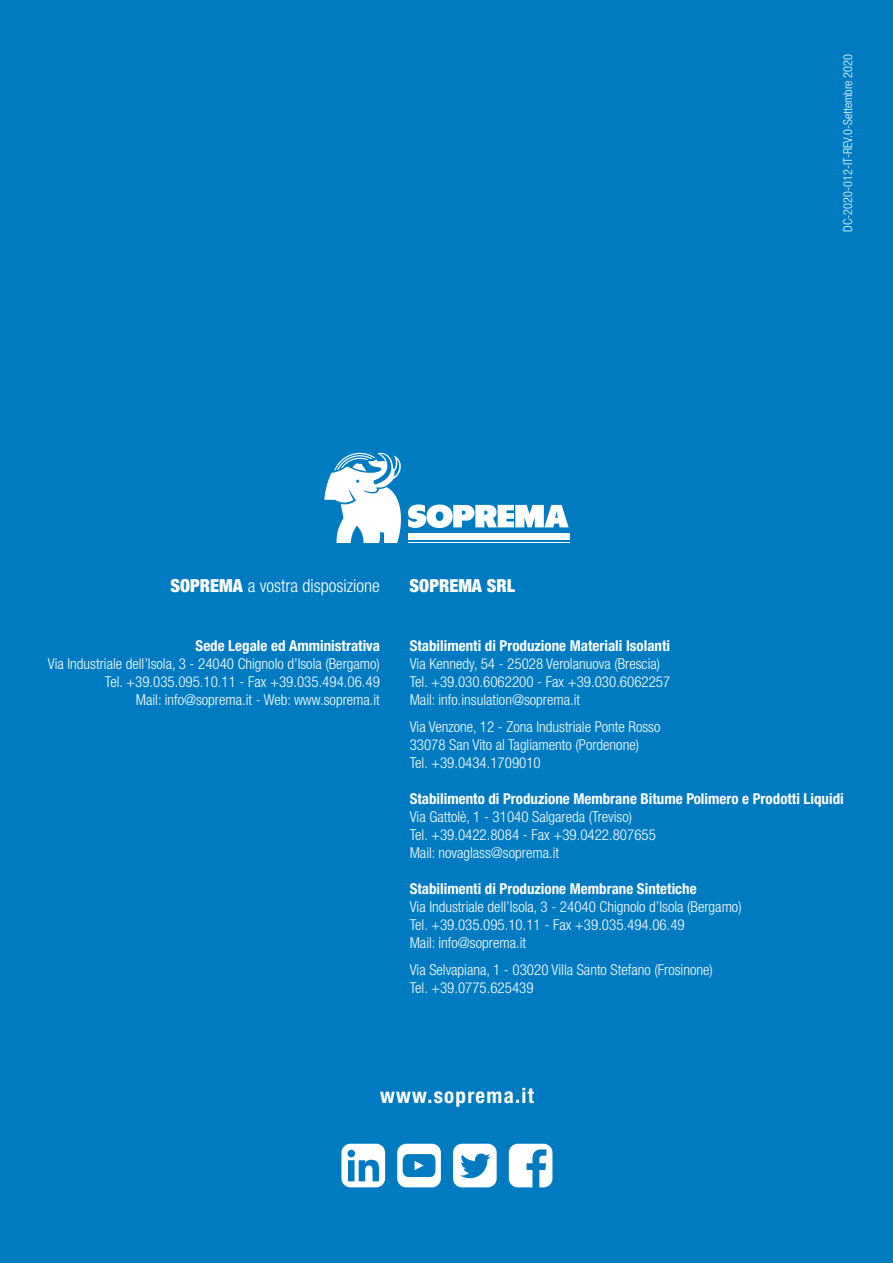
<style>
.page{position:relative;width:893px;height:1263px;background:#007bc2}
.page>*{position:absolute;margin:0;border:0;box-sizing:border-box;transform-origin:0 0}
.t1{font:700 condensed 21px "Helvetica Neue LT Std";letter-spacing:.06em;color:#fff}
.t2{font:300 condensed 18px "Helvetica Neue LT Std";color:#fff}
.t3{font:900 condensed 18px "Helvetica Neue LT Std";color:#fff}
.t4{font:300 condensed 15px/18px "Helvetica Neue LT Std";color:#fff}
.t5{font:700 condensed 15px "Helvetica Neue LT Std";color:#fff}
.t6{font:300 condensed 12.3px "Helvetica Neue LT Std";color:#fff}
.t7{font:300 condensed 9px "Helvetica Neue LT Std";color:#fff}
.s1{font-weight:900}
</style>
<div class="page">
<svg style="left:324px;top:452px;width:245px;height:92px"></svg>
<svg style="left:397px;top:1144px;width:44px;height:43px"></svg>
<svg style="left:509px;top:1144px;width:43px;height:43px"></svg>
<svg style="left:341px;top:1144px;width:44px;height:43px"></svg>
<svg style="left:453px;top:1144px;width:44px;height:43px"></svg>
<p class="t2" style="left:171px;top:576px;width:211px"><span class="s1">SOPREMA</span> a vostra disposizione</p>
<p class="t3" style="left:410px;top:575px;width:107px">SOPREMA SRL</p>
<p class="t7" style="left:840px;top:189px;width:148px;rotate:-90deg">DC 2019-09- IT-Rev 0 - Febbraio 2019-1000</p>
<p class="t6" style="left:841px;top:232px;width:179px;rotate:-90deg">DC-2020-012-IT-REV.0-Settembre 2020</p>
<p class="t5" style="left:196px;top:636px;width:186px">Sede Legale ed Amministrativa</p>
<p class="t4" style="left:48px;top:654px;width:333px;text-align:right">Via Industriale dell’Isola, 3 - 24040 Chignolo d’Isola (Bergamo)<br>Tel. +39.035.095.10.11 - Fax +39.035.494.06.49<br>Mail: info@soprema.it - Web: www.soprema.it</p>
<p class="t5" style="left:410px;top:636px;width:262px">Stabilimenti di Produzione Materiali Isolanti</p>
<p class="t4" style="left:410px;top:654px;width:262px">Via Kennedy, 54 - 25028 Verolanuova (Brescia)<br>Tel. +39.030.6062200 - Fax +39.030.6062257<br>Mail: info.insulation@soprema.it</p>
<p class="t4" style="left:410px;top:717px;width:252px">Via Venzone, 12 - Zona Industriale Ponte Rosso<br>33078 San Vito al Tagliamento (Pordenone)<br>Tel. +39.0434.1709010</p>
<p class="t5" style="left:410px;top:789px;width:436px">Stabilimento di Produzione Membrane Bitume Polimero e Prodotti Liquidi</p>
<p class="t4" style="left:410px;top:807px;width:248px">Via Gattolè, 1 - 31040 Salgareda (Treviso)<br>Tel. +39.0422.8084 - Fax +39.0422.807655<br>Mail: novaglass@soprema.it</p>
<p class="t5" style="left:410px;top:879px;width:288px">Stabilimenti di Produzione Membrane Sintetiche</p>
<p class="t4" style="left:410px;top:897px;width:333px">Via Industriale dell’Isola, 3 - 24040 Chignolo d’Isola (Bergamo)<br>Tel. +39.035.095.10.11 - Fax +39.035.494.06.49<br>Mail: info@soprema.it</p>
<p class="t4" style="left:410px;top:960px;width:305px">Via Selvapiana, 1 - 03020 Villa Santo Stefano (Frosinone)<br>Tel. +39.0775.625439</p>
<h1 class="t1" style="left:380px;top:1083px;width:155px">www.soprema.it</h1>
</div>
